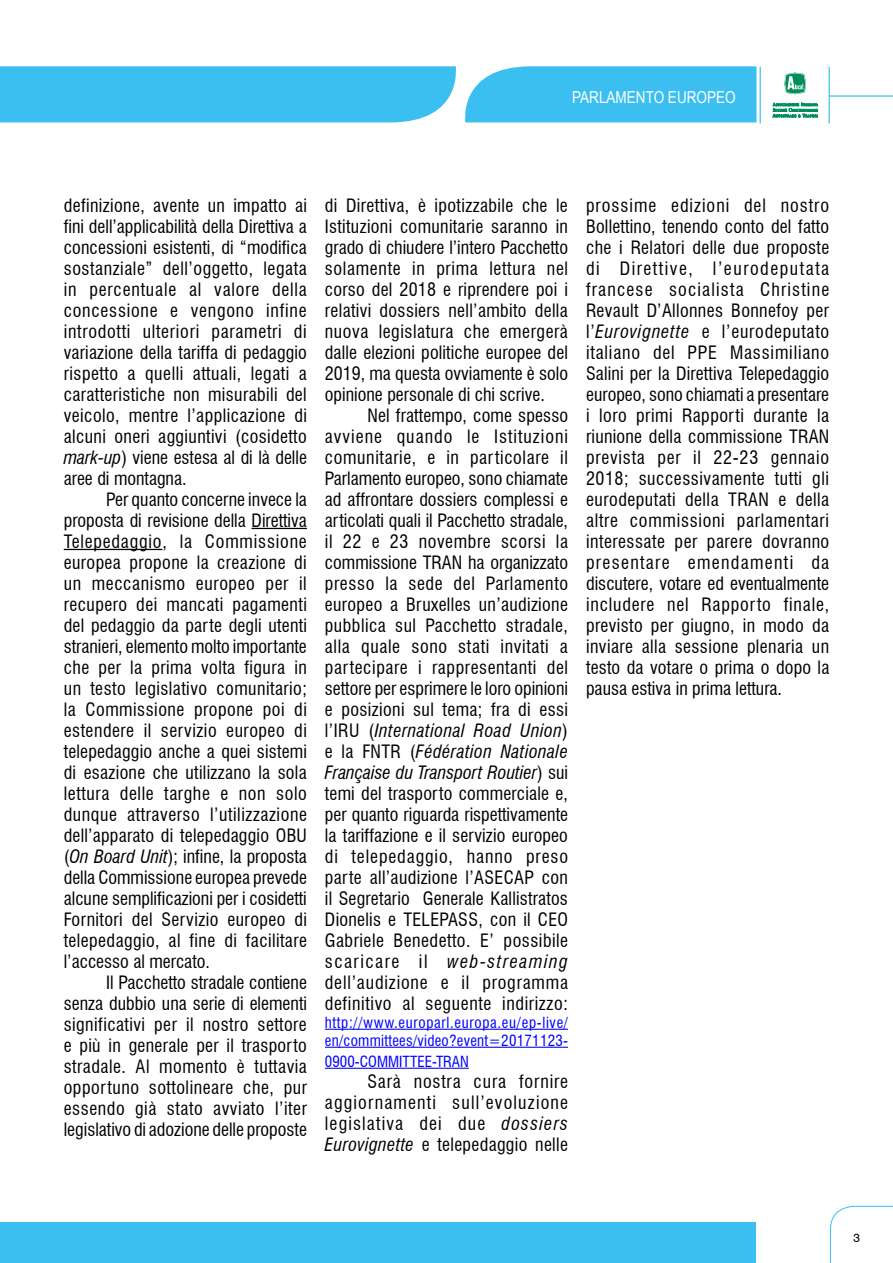
<style>
.page{position:relative;width:893px;height:1263px;background:#fff}
.page>*{position:absolute;margin:0;border:0;box-sizing:border-box;transform-origin:0 0}
.t1{font:condensed 18px/21px "Swiss 721 BT";letter-spacing:.01em;color:#000;text-align:justify}
.t2{font:16.5px "Arial Narrow";color:#fff}
.t3{font:condensed 15px/18px "Swiss 721 BT";letter-spacing:.02em;color:#00f}
.t4{font:condensed 15px "Swiss 721 BT";color:#00f}
.t5{font:12px "Swiss 721 BT";color:#000}
.s1{font-style:italic}
</style>
<div class="page">
<svg style="left:772px;top:102px;width:46px;height:16px"></svg>
<svg style="left:784px;top:72px;width:23px;height:23px"></svg>
<hr style="left:829px;top:67px;width:1px;height:56px;background:#3abff0">
<hr style="left:760px;top:67px;width:1px;height:56px;background:#3abff0">
<hr style="left:830px;top:95px;width:63px;height:2px;background:#3abff0">
<div style="left:0;top:66px;width:756px;height:56px;background:#3abff0"></div>
<svg style="left:830px;top:1205px;width:63px;height:58px"></svg>
<div style="left:0;top:1223px;width:755px;height:40px;background:#3abff0"></div>
<hr style="left:252px;top:528px;width:55px;height:1px;background:#000">
<hr style="left:64px;top:549px;width:98px;height:1px;background:#000">
<hr style="left:325px;top:1029px;width:243px;height:1px;background:#00f">
<hr style="left:325px;top:1047px;width:243px;height:1px;background:#00f">
<hr style="left:325px;top:1068px;width:144px;height:1px;background:#00f">
<p class="t2" style="left:572px;top:85px;width:165px">PARLAMENTO EUROPEO</p>
<p class="t1" style="left:64px;top:195px;width:245px">definizione, avente un impatto ai fini dell’applicabilità della Direttiva a concessioni esistenti, di “modifica sostanziale” dell’oggetto, legata in percentuale al valore della concessione e vengono infine introdotti ulteriori parametri di variazione della tariffa di pedaggio rispetto a quelli attuali, legati a caratteristiche non misurabili del veicolo, mentre l’applicazione di alcuni oneri aggiuntivi (cosidetto <span class="s1">mark-up</span>) viene estesa al di là delle aree di montagna.</p>
<p class="t1" style="left:64px;top:489px;width:245px;text-indent:43px">Per quanto concerne invece la proposta di revisione della Direttiva Telepedaggio, la Commissione europea propone la creazione di un meccanismo europeo per il recupero dei mancati pagamenti del pedaggio da parte degli utenti stranieri, elemento molto importante che per la prima volta figura in un testo legislativo comunitario; la Commissione propone poi di estendere il servizio europeo di telepedaggio anche a quei sistemi di esazione che utilizzano la sola lettura delle targhe e non solo dunque attraverso l’utilizzazione dell’apparato di telepedaggio OBU (<span class="s1">On Board Unit</span>); infine, la proposta della Commissione europea prevede alcune semplificazioni per i cosidetti Fornitori del Servizio europeo di telepedaggio, al fine di facilitare l’accesso al mercato.</p>
<p class="t1" style="left:64px;top:972px;width:245px;text-indent:43px">Il Pacchetto stradale contiene senza dubbio una serie di elementi significativi per il nostro settore e più in generale per il trasporto stradale. Al momento è tuttavia opportuno sottolineare che, pur essendo già stato avviato l’iter legislativo di adozione delle proposte</p>
<p class="t1" style="left:325px;top:195px;width:245px">di Direttiva, è ipotizzabile che le Istituzioni comunitarie saranno in grado di chiudere l’intero Pacchetto solamente in prima lettura nel corso del 2018 e riprendere poi i relativi dossiers nell’ambito della nuova legislatura che emergerà dalle elezioni politiche europee del 2019, ma questa ovviamente è solo opinione personale di chi scrive.</p>
<p class="t1" style="left:325px;top:405px;width:245px;text-indent:43px">Nel frattempo, come spesso avviene quando le Istituzioni comunitarie, e in particolare il Parlamento europeo, sono chiamate ad affrontare dossiers complessi e articolati quali il Pacchetto stradale, il 22 e 23 novembre scorsi la commissione TRAN ha organizzato presso la sede del Parlamento europeo a Bruxelles un’audizione pubblica sul Pacchetto stradale, alla quale sono stati invitati a partecipare i rappresentanti del settore per esprimere le loro opinioni e posizioni sul tema; fra di essi l’IRU (<span class="s1">International Road Union</span>) e la FNTR (<span class="s1">Fédération Nationale Française du Transport Routier</span>) sui temi del trasporto commerciale e, per quanto riguarda rispettivamente la tariffazione e il servizio europeo di telepedaggio, hanno preso parte all’audizione l’ASECAP con il Segretario Generale Kallistratos Dionelis e TELEPASS, con il CEO Gabriele Benedetto. E’ possibile scaricare il <span class="s1">web-streaming </span>dell’audizione e il programma definitivo al seguente indirizzo:</p>
<p class="t3" style="left:325px;top:1013px;width:245px">http://www.europarl.europa.eu/ep-live/ en/committees/video?event=20171123-</p>
<p class="t4" style="left:325px;top:1052px;width:145px">0900-COMMITTEE-TRAN</p>
<p class="t1" style="left:325px;top:1071px;width:245px;text-indent:43px">Sarà nostra cura fornire aggiornamenti sull’evoluzione legislativa dei due <span class="s1">dossiers Eurovignette</span> e telepedaggio nelle</p>
<p class="t1" style="left:586px;top:195px;width:245px">prossime edizioni del nostro Bollettino, tenendo conto del fatto che i Relatori delle due proposte di Direttive, l’eurodeputata francese socialista Christine Revault D’Allonnes Bonnefoy per l’<span class="s1">Eurovignette</span> e l’eurodeputato italiano del PPE Massimiliano Salini per la Direttiva Telepedaggio europeo, sono chiamati a presentare i loro primi Rapporti durante la riunione della commissione TRAN prevista per il 22-23 gennaio 2018; successivamente tutti gli eurodeputati della TRAN e della altre commissioni parlamentari interessate per parere dovranno presentare emendamenti da discutere, votare ed eventualmente includere nel Rapporto finale, previsto per giugno, in modo da inviare alla sessione plenaria un testo da votare o prima o dopo la pausa estiva in prima lettura.</p>
<p class="t5" style="left:853px;top:1231px;width:8px">3</p>
</div>
